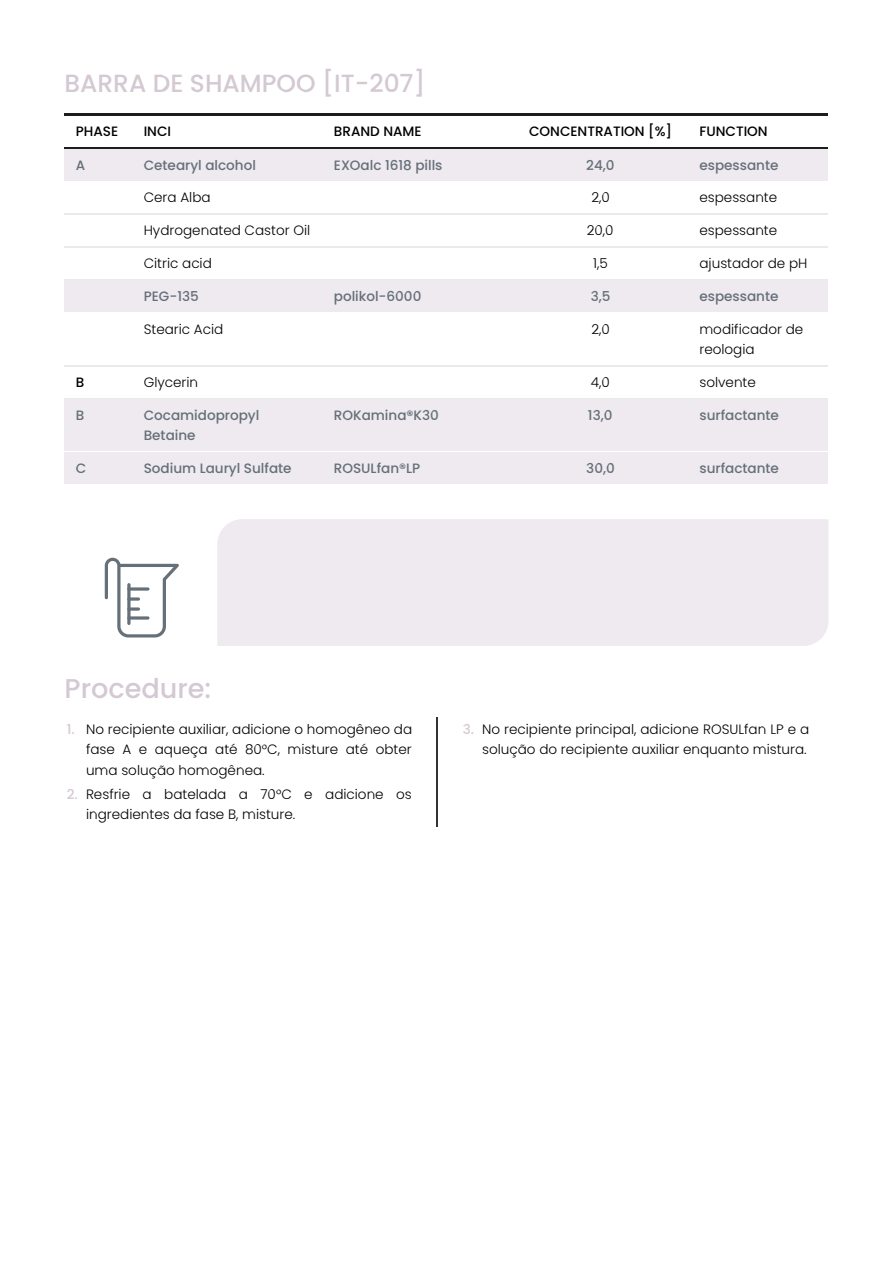
<style>
.page{position:relative;width:893px;height:1263px;background:#fff}
.page>*{position:absolute;margin:0;border:0;box-sizing:border-box;transform-origin:0 0}
.t1{font:500 27.15px "Poppins";letter-spacing:.005em;color:#d4c9d3}
.t2{font:24.9px "Medium Poppins";letter-spacing:.005em;color:#d4c9d3}
.t3{font:13.5px/20.4px "Light Poppins";letter-spacing:.005em;color:#000}
.t4{font:500 13.5px/20.4px "Poppins";letter-spacing:.005em;color:#657079}
.t5{font:500 13.5px "Poppins";letter-spacing:.005em;color:#000}
.s1{font-family:"Poppins";font-weight:500;color:#d4c9d3}
</style>
<div class="page">
<hr style="left:64px;top:113px;width:764px;height:2px;background:#1d1d1b">
<hr style="left:64px;top:147px;width:764px;height:2px;background:#1d1d1b">
<div style="left:64px;top:149px;width:764px;height:33px;background:#efe9f0"></div>
<hr style="left:64px;top:181px;width:764px;height:1px;background:#fff">
<hr style="left:64px;top:214px;width:764px;height:1px;background:#e7ebeb">
<hr style="left:64px;top:247px;width:764px;height:1px;background:#e7ebeb">
<hr style="left:64px;top:279px;width:764px;height:2px;background:#e7ebeb">
<div style="left:64px;top:281px;width:764px;height:32px;background:#efe9f0"></div>
<hr style="left:64px;top:312px;width:764px;height:1px;background:#fff">
<hr style="left:64px;top:365px;width:764px;height:2px;background:#e7ebeb">
<hr style="left:64px;top:398px;width:764px;height:1px;background:#e7ebeb">
<div style="left:64px;top:399px;width:764px;height:53px;background:#efe9f0"></div>
<hr style="left:64px;top:451px;width:764px;height:1px;background:#fff">
<div style="left:64px;top:452px;width:764px;height:33px;background:#efe9f0"></div>
<hr style="left:64px;top:484px;width:764px;height:1px;background:#fff">
<div style="left:217px;top:519px;width:611px;height:127px;background:#efe9f0"></div>
<hr style="left:437px;top:717px;width:1px;height:110px;background:#333">
<svg style="left:105px;top:558px;width:74px;height:80px"></svg>
<hr style="left:127px;top:583px;width:3px;height:42px;background:#657079;border-radius:2px">
<svg style="left:127px;top:616px;width:22px;height:4px"></svg>
<svg style="left:127px;top:607px;width:13px;height:4px"></svg>
<svg style="left:127px;top:597px;width:13px;height:4px"></svg>
<svg style="left:127px;top:587px;width:22px;height:4px"></svg>
<h2 class="t2" style="left:64px;top:66px;width:362px">BARRA DE SHAMPOO [IT-207]</h2>
<p class="t5" style="left:76px;top:122px;width:44px">PHASE</p>
<p class="t5" style="left:144px;top:122px;width:29px">INCI</p>
<p class="t5" style="left:334px;top:122px;width:89px">BRAND NAME</p>
<p class="t5" style="left:529px;top:122px;width:144px">CONCENTRATION [%]</p>
<p class="t5" style="left:699px;top:122px;width:70px">FUNCTION</p>
<p class="t4" style="left:76px;top:155px;width:11px">A</p>
<p class="t4" style="left:144px;top:155px;width:114px">Cetearyl alcohol</p>
<p class="t4" style="left:334px;top:155px;width:110px">EXOalc 1618 pills</p>
<p class="t4" style="left:586px;top:155px;width:30px">24,0</p>
<p class="t4" style="left:699px;top:155px;width:80px">espessante</p>
<p class="t3" style="left:144px;top:188px;width:68px">Cera Alba</p>
<p class="t3" style="left:591px;top:188px;width:20px">2,0</p>
<p class="t3" style="left:699px;top:188px;width:79px">espessante</p>
<p class="t3" style="left:144px;top:220px;width:168px">Hydrogenated Castor Oil</p>
<p class="t3" style="left:587px;top:220px;width:28px">20,0</p>
<p class="t3" style="left:699px;top:220px;width:79px">espessante</p>
<p class="t3" style="left:144px;top:253px;width:70px">Citric acid</p>
<p class="t3" style="left:593px;top:253px;width:16px">1,5</p>
<p class="t3" style="left:699px;top:253px;width:109px">ajustador de pH</p>
<p class="t4" style="left:144px;top:286px;width:56px">PEG-135</p>
<p class="t4" style="left:334px;top:286px;width:89px">polikol-6000</p>
<p class="t4" style="left:590px;top:286px;width:21px">3,5</p>
<p class="t4" style="left:699px;top:286px;width:80px">espessante</p>
<p class="t3" style="left:144px;top:319px;width:81px">Stearic Acid</p>
<p class="t3" style="left:591px;top:319px;width:20px">2,0</p>
<p class="t3" style="left:699px;top:319px;width:105px">modificador de reologia</p>
<p class="t5" style="left:76px;top:373px;width:10px">B</p>
<p class="t3" style="left:144px;top:372px;width:56px">Glycerin</p>
<p class="t3" style="left:590px;top:372px;width:20px">4,0</p>
<p class="t3" style="left:699px;top:372px;width:58px">solvente</p>
<p class="t4" style="left:76px;top:405px;width:10px">B</p>
<p class="t4" style="left:144px;top:405px;width:117px">Cocamidopropyl<br>Betaine</p>
<p class="t4" style="left:334px;top:405px;width:106px">ROKamina®K30</p>
<p class="t4" style="left:588px;top:405px;width:26px">13,0</p>
<p class="t4" style="left:699px;top:405px;width:81px">surfactante</p>
<p class="t4" style="left:76px;top:458px;width:12px">C</p>
<p class="t4" style="left:144px;top:458px;width:149px">Sodium Lauryl Sulfate</p>
<p class="t4" style="left:334px;top:458px;width:88px">ROSULfan®LP</p>
<p class="t4" style="left:586px;top:458px;width:30px">30,0</p>
<p class="t4" style="left:699px;top:458px;width:81px">surfactante</p>
<h1 class="t1" style="left:64px;top:669px;width:148px">Procedure:</h1>
<p class="t3" style="left:86px;top:719px;width:327px;text-align:justify;text-indent:-19px"><span class="s1">1.</span> No recipiente auxiliar, adicione o homogêneo da fase A e aqueça até 80°C, misture até obter uma solução homogênea.</p>
<p class="t3" style="left:86px;top:784px;width:327px;text-indent:-19px"><span class="s1">2.</span> Resfrie a batelada a 70°C e adicione os ingredientes da fase B, misture.</p>
<p class="t3" style="left:463px;top:719px;width:348px;text-align:right"><span class="s1">3.</span> No recipiente principal, adicione ROSULfan LP e a solução do recipiente auxiliar enquanto mistura.</p>
</div>
